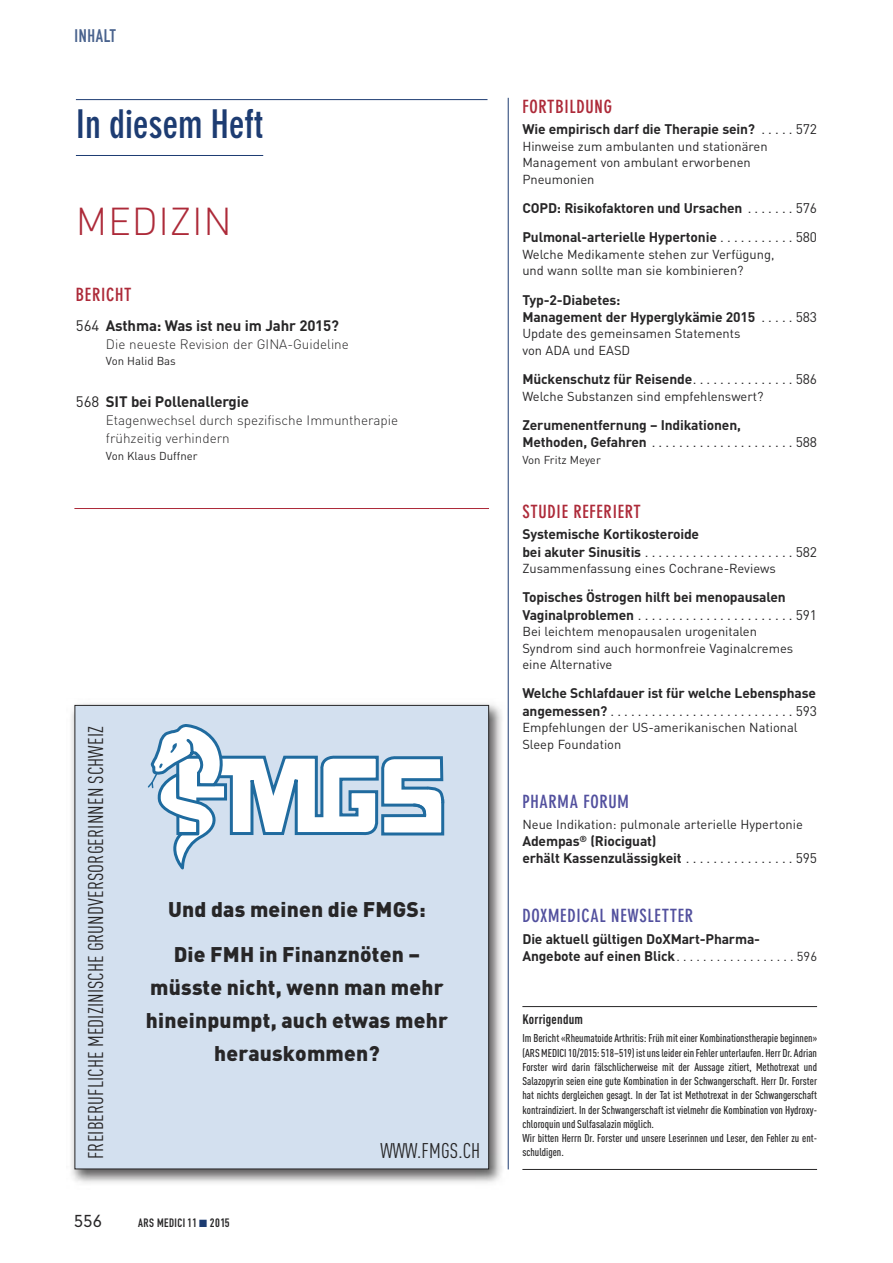
<style>
.page{position:relative;width:893px;height:1263px;background:#fff}
.page>*{position:absolute;margin:0;border:0;box-sizing:border-box;transform-origin:0 0}
.t1{font:700 condensed 39px "DIN Neuzeit Grotesk";letter-spacing:-.005em;color:#1d3c72}
.t2{font:300 38.4px "DIN";letter-spacing:.02em;color:#ad2a39}
.t3{font:900 21px/33px "DIN";letter-spacing:.01em;color:#272627}
.t4{font:21px "DIN Cond";letter-spacing:.005em;color:#272627}
.t5{font:700 condensed 18px "DIN Neuzeit Grotesk";letter-spacing:.04em;color:#ad2a39}
.t6{font:700 condensed 18px "DIN Neuzeit Grotesk";letter-spacing:.04em;color:#52509e}
.t7{font:18px "DIN Engschrift";letter-spacing:.035em;color:#4a638e}
.t8{font:300 16.5px "DIN Neuzeit Grotesk";color:#272627}
.t9{font:700 15px "DIN";letter-spacing:-.01em;color:#272627}
.t10{font:700 13.8px/17.2px "DIN";letter-spacing:-.01em;color:#272627}
.t11{font:300 13.5px/18px "DIN";color:#272627}
.t12{font:700 13.5px "DIN Cond";letter-spacing:.015em;color:#272627}
.t13{font:12.9px/16.5px "DIN";color:#272627}
.t14{font:12px "DIN Engschrift";letter-spacing:.035em;color:#272627}
.t15{font:11.4px "DIN";color:#272627}
.t16{font:500 11.25px/14.2px "DIN Cond";color:#272627}
.s1{font-weight:400}
.s2{color:#1d3c72}
.s3{font-family:"DIN Cond";font-weight:700}
.s4{font-weight:400;font-size:12.9px}
</style>
<div class="page">
<hr style="left:76px;top:99px;width:411px;height:1px;background:#1d3c72">
<hr style="left:76px;top:155px;width:187px;height:1px;background:#1d3c72">
<img style="left:71px;top:699px;width:437px;height:484px">
<div style="left:75px;top:705px;width:414px;height:464px;background:#d3e0ef"></div>
<svg style="left:148px;top:724px;width:296px;height:145px"></svg>
<hr style="left:508px;top:98px;width:1px;height:1071px;background:#1d3c72">
<hr style="left:74px;top:508px;width:415px;height:1px;background:#ad2a39">
<hr style="left:522px;top:1006px;width:295px;height:1px;background:#272627">
<hr style="left:522px;top:1169px;width:295px;height:1px;background:#272627">
<h3 class="t7" style="left:74px;top:30px;width:43px">INHALT</h3>
<h1 class="t1" style="left:76px;top:109px;width:189px">In diesem Heft</h1>
<h2 class="t2" style="left:76px;top:199px;width:157px">MEDIZIN</h2>
<h3 class="t5" style="left:76px;top:288px;width:57px">BERICHT</h3>
<p class="t9" style="left:76px;top:317px;width:265px"><span class="s1">564</span> Asthma: Was ist neu im Jahr 2015?</p>
<p class="t11" style="left:106px;top:335px;width:244px">Die neueste Revision der GINA-Guideline</p>
<p class="t15" style="left:106px;top:355px;width:72px">Von Halid Bas</p>
<p class="t9" style="left:76px;top:393px;width:175px"><span class="s1">568</span> SIT bei Pollenallergie</p>
<p class="t11" style="left:106px;top:412px;width:294px">Etagenwechsel durch spezifische Immuntherapie frühzeitig verhindern</p>
<p class="t15" style="left:106px;top:449px;width:93px">Von Klaus Duffner</p>
<h3 class="t4" style="left:88px;top:1159px;width:435px;rotate:-90deg">FREIBERUFLICHE MEDIZINISCHE GRUNDVERSORGERINNEN SCHWEIZ</h3>
<h3 class="t3" style="left:168px;top:886px;width:259px;line-height:45.8px">Und das meinen die FMGS:<br>Die FMH in Finanznöten –</h3>
<h3 class="t3" style="left:146px;top:972px;width:304px;text-align:center">müsste nicht, wenn man mehr hineinpumpt, auch etwas mehr herauskommen?</h3>
<h3 class="t4" style="left:380px;top:1143px;width:101px">WWW.FMGS.CH</h3>
<p class="t8" style="left:74px;top:1214px;width:29px">556</p>
<p class="t14" style="left:138px;top:1218px;width:93px">ARS MEDICI11 <span class="s2">■</span> <span class="s3">2015</span></p>
<h3 class="t5" style="left:522px;top:99px;width:91px">FORTBILDUNG</h3>
<p class="t10" style="left:522px;top:121px;width:296px">Wie empirisch darf die Therapie sein? <span class="s1">. . . . . 572</span></p>
<p class="t13" style="left:522px;top:138px;width:247px">Hinweise zum ambulanten und stationären<br>Management von ambulant erworbenen<br>Pneumonien</p>
<p class="t10" style="left:522px;top:194px;width:296px;line-height:29.2px">COPD: Risikofaktoren und Ursachen <span class="s1">. . . . . . . 576<br></span>Pulmonal-arterielle Hypertonie <span class="s1">. . . . . . . . . . . 580</span></p>
<p class="t13" style="left:522px;top:246px;width:254px">Welche Medikamente stehen zur Verfügung, und wann sollte man sie kombinieren?</p>
<p class="t10" style="left:522px;top:291px;width:296px">Typ-2-Diabetes:<br>Management der Hyperglykämie 2015 <span class="s1">. . . . . 583</span></p>
<p class="t13" style="left:522px;top:326px;width:220px">Update des gemeinsamen Statements von ADA und EASD</p>
<p class="t10" style="left:522px;top:371px;width:296px">Mückenschutz für Reisende<span class="s1">. . . . . . . . . . . . . . . 586</span></p>
<p class="t13" style="left:522px;top:388px;width:243px">Welche Substanzen sind empfehlenswert?</p>
<p class="t10" style="left:522px;top:416px;width:296px">Zerumenentfernung – Indikationen,<br>Methoden, Gefahren <span class="s1">. . . . . . . . . . . . . . . . . . . . . 588</span></p>
<p class="t15" style="left:522px;top:453px;width:80px">Von Fritz Meyer</p>
<h3 class="t5" style="left:522px;top:504px;width:120px">STUDIE REFERIERT</h3>
<p class="t10" style="left:522px;top:526px;width:296px">Systemische Kortikosteroide<br>bei akuter Sinusitis <span class="s1">. . . . . . . . . . . . . . . . . . . . . . 582</span></p>
<p class="t13" style="left:522px;top:560px;width:255px">Zusammenfassung eines Cochrane-Reviews</p>
<p class="t10" style="left:522px;top:589px;width:296px">Topisches Östrogen hilft bei menopausalen<br>Vaginalproblemen <span class="s1">. . . . . . . . . . . . . . . . . . . . . . . 591</span></p>
<p class="t13" style="left:522px;top:623px;width:272px">Bei leichtem menopausalen urogenitalen<br>Syndrom sind auch hormonfreie Vaginalcremes eine Alternative</p>
<p class="t10" style="left:522px;top:685px;width:296px">Welche Schlafdauer ist für welche Lebensphase angemessen? <span class="s1">. . . . . . . . . . . . . . . . . . . . . . . . . . . 593</span></p>
<p class="t13" style="left:522px;top:719px;width:277px">Empfehlungen der US-amerikanischen National<br>Sleep Foundation</p>
<h3 class="t6" style="left:522px;top:795px;width:108px">PHARMA FORUM</h3>
<p class="t13" style="left:522px;top:816px;width:282px">Neue Indikation: pulmonale arterielle Hypertonie</p>
<p class="t10" style="left:522px;top:833px;width:296px">Adempas<sup>®</sup> (Riociguat)<br>erhält Kassenzulässigkeit <span class="s1">. . . . . . . . . . . . . . . . 595</span></p>
<h3 class="t6" style="left:522px;top:909px;width:172px">DOXMEDICAL NEWSLETTER</h3>
<p class="t10" style="left:522px;top:930px;width:296px">Die aktuell gültigen DoXMart-Pharma-<br>Angebote auf einen Blick<span class="s4">. . . . . . . . . . . . . . . . . . 596</span></p>
<p class="t12" style="left:522px;top:1014px;width:62px">Korrigendum</p>
<p class="t16" style="left:522px;top:1032px;width:296px">Im Bericht «Rheumatoide Arthritis: Früh mit einer Kombinationstherapie beginnen» (ARSMEDICI10/2015:518–519) istunsleidereinFehlerunterlaufen. Herr Dr. Adrian Forster wird darin fälschlicherweise mit der Aussage zitiert, Methotrexat und Salazopyrin seien eine gute Kombination in der Schwangerschaft. Herr Dr. Forster hat nichts dergleichen gesagt. In der Tat ist Methotrexat in der Schwangerschaft kontraindiziert. In der Schwangerschaft ist vielmehr die Kombination von Hydroxy&shy;chloroquin und Sulfasalazin möglich.<br>Wir bitten Herrn Dr. Forster und unsere Leserinnen und Leser, den Fehler zu ent&shy;schuldigen.</p>
</div>
